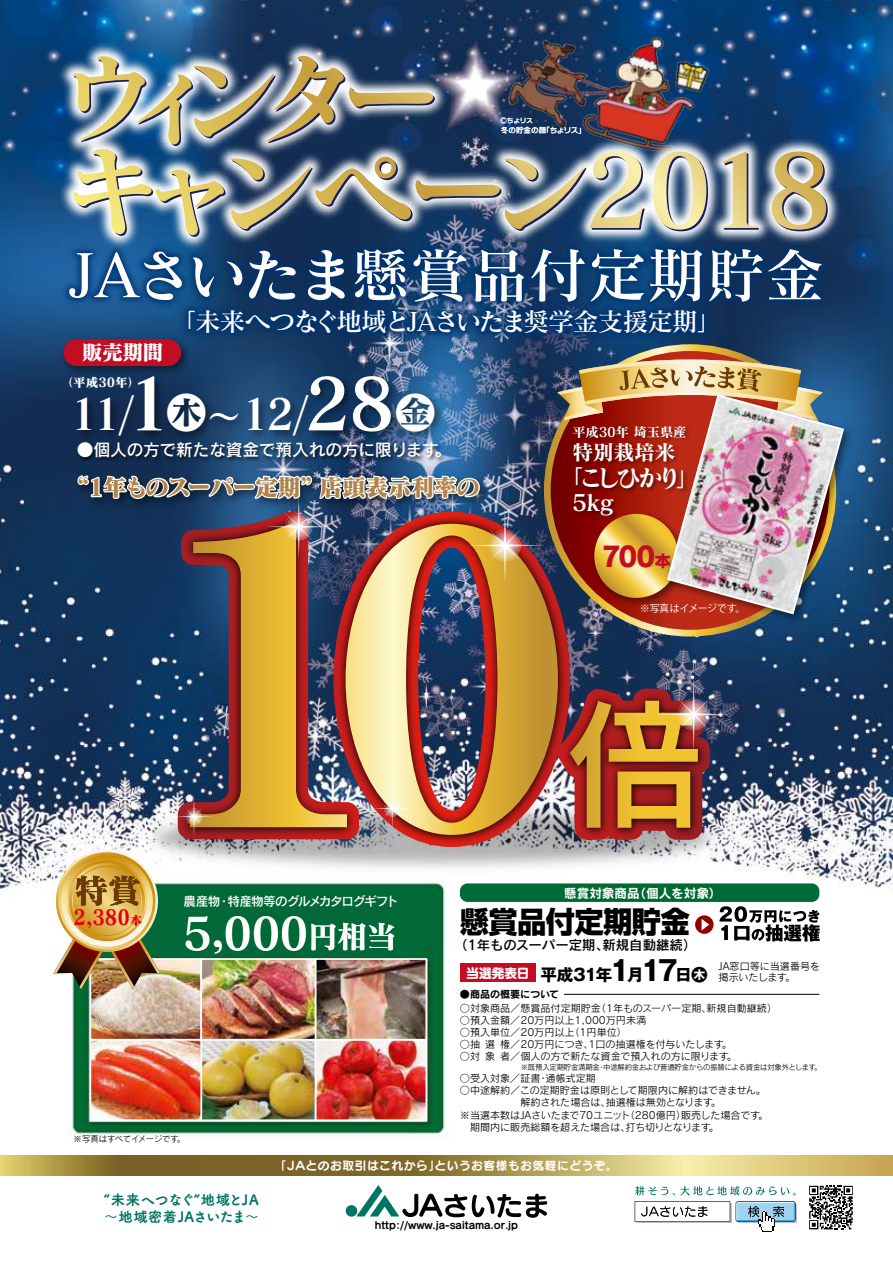
<style>
.page{position:relative;width:893px;height:1263px;background:#fff}
.page>*{position:absolute;margin:0;border:0;box-sizing:border-box;transform-origin:0 0}
.t1{font:100.8px/92.4px "Matisse Pro N B";letter-spacing:-.18em;color:#171c61}
.t2{font:59.25px "Matisse Pro N DB";color:#fff}
.t3{font:44.55px "Matisse Pro N B";color:#fff}
.t4{font:42.9px "Matisse Pro N B";color:#fff}
.t5{font:39.3px "Matisse Pro N B";color:#fff}
.t6{font:35.7px "Matisse Pro N B";color:#fff}
.t7{font:33.75px "Matisse Pro N B";color:#6a3906}
.t8{font:31.2px "Matisse Pro N B";color:#fff}
.t9{font:800 29.4px "Shin Go Pr 6 N";letter-spacing:-.025em;color:#000}
.t10{font:700 27.75px "Gothic MB101 Pr 6 N";color:#000;scale:.96 1}
.t11{font:27.45px "Rodin Pro N EB";color:#c30d23}
.t12{font:25.65px "Matisse Pro N DB";letter-spacing:-.035em;color:#fff}
.t13{font:25.2px "Matisse Pro N B";letter-spacing:-.235em;color:#fff}
.t14{font:23.55px "Matisse Pro N EB";letter-spacing:-.035em;color:#b28247}
.t15{font:22.65px "Matisse Pro N B";color:#fff}
.t16{font:21px "Matisse Pro N EB";color:#e60012;scale:.9 1}
.t17{font:21px "Matisse Pro N B";letter-spacing:-.02em;color:#fff}
.t18{font:21px "Matisse Pro N EB";color:#fff}
.t19{font:16.8px "Rodin Pro N DB";letter-spacing:-.015em;color:#fff}
.t20{font:700 16.65px "Gothic MB101 Pr 6 N";letter-spacing:-.03em;color:#000}
.t21{font:16.5px "Rodin Pro N EB";color:#c30d23}
.t22{font:14.25px/16.8px "Tsuku A Rd Gothic Std E";letter-spacing:.005em;color:#007564}
.t23{font:13.5px "Rodin Pro N DB";color:#000}
.t24{font:13.5px "Matisse Pro N B";letter-spacing:-.02em;color:#fff}
.t25{font:12.6px "Rodin Pro N DB";letter-spacing:-.08em;color:#fff}
.t26{font:12.6px "Rodin Pro N B";color:#fff}
.t27{font:12.6px "Matisse Pro N EB";color:#fff}
.t28{font:700 12.6px "Shin M Go Pr 6 N";color:#fff}
.t29{font:12.6px "Matisse Pro N EB";color:#e60012}
.t30{font:11.7px "Seurat Pro N B";letter-spacing:.05em;color:#fff}
.t31{font:10.05px/12.1px "Rodin Pro N M";color:#000}
.t32{font:10.05px "Seurat Pro N B";color:#000}
.t33{font:10.05px "Rodin Pro N M";letter-spacing:-.02em;color:#000}
.t34{font:10.05px "Koz Go Pr 6 N";letter-spacing:-.045em;color:#fff}
.t35{font:10.05px "Rodin Pro N B";letter-spacing:-.005em;color:#000}
.t36{font:10.05px "Rodin Pro N M";letter-spacing:-.085em;color:#000}
.t37{font:10.05px "Rodin Pro N M";letter-spacing:-.035em;color:#000}
.t38{font:8.4px "Rodin Pro N M";letter-spacing:-.03em;color:#000}
.t39{font:7.5px "Rodin Pro N M";letter-spacing:-.025em;color:#000}
.t40{font:7.5px "Rodin NTLG Pro DB";color:#fff}
.t41{font:6.75px "Rodin NTLG Pro DB";color:#fff}
.s1{font-size:71.4px}
.s2{font-size:16.65px}
</style>
<div class="page">
<img style="left:0;top:0;width:893px;height:1139px">
<img style="left:93px;top:961px;width:331px;height:157px">
<div style="left:315px;top:1039px;width:112px;height:82px;border:2px solid #fff"></div>
<div style="left:315px;top:958px;width:112px;height:82px;border:2px solid #fff"></div>
<div style="left:200px;top:1039px;width:116px;height:82px;border:2px solid #fff"></div>
<div style="left:90px;top:1039px;width:112px;height:82px;border:2px solid #fff"></div>
<div style="left:90px;top:958px;width:112px;height:82px;border:2px solid #fff"></div>
<div style="left:200px;top:958px;width:116px;height:82px;border:2px solid #fff"></div>
<div style="left:346px;top:1205px;width:11px;height:12px;background:#007564;border-radius:50%"></div>
<svg style="left:356px;top:1185px;width:192px;height:33px"></svg>
<div style="left:738px;top:1203px;width:59px;height:20px;background:#b9c3c9;border-radius:2px"></div>
<div style="left:637px;top:1203px;width:95px;height:20px;background:#868e92"></div>
<svg style="left:635px;top:1201px;width:95px;height:21px;background:#d5d5d5"></svg>
<svg style="left:736px;top:1201px;width:60px;height:31px"></svg>
<svg style="left:809px;top:1186px;width:44px;height:43px"></svg>
<svg style="left:635px;top:1186px;width:161px;height:9px"></svg>
<svg style="left:0;top:1155px;width:893px;height:21px;background:#ab9750"></svg>
<img style="left:64px;top:381px;width:385px;height:78px">
<hr style="left:564px;top:994px;width:255px;height:1px;background:#000">
<div style="left:460px;top:883px;width:359px;height:19px;background:#006934;border-radius:8px"></div>
<div style="left:460px;top:963px;width:75px;height:19px;background:#c30d23"></div>
<svg style="left:719px;top:906px;width:101px;height:35px"></svg>
<svg style="left:695px;top:915px;width:19px;height:19px"></svg>
<svg style="left:701px;top:919px;width:8px;height:11px"></svg>
<img style="left:22px;top:299px;width:848px;height:82px">
<img style="left:16px;top:0;width:866px;height:299px">
<img style="left:72px;top:56px;width:512px;height:179px">
<svg style="left:590px;top:151px;width:53px;height:77px;background:#cccfbb"></svg>
<svg style="left:653px;top:151px;width:53px;height:79px;background:#cdcfb6"></svg>
<svg style="left:722px;top:151px;width:35px;height:77px;background:#c5c2a9"></svg>
<svg style="left:772px;top:151px;width:54px;height:79px;background:#cdc29c"></svg>
<img style="left:115px;top:770px;width:636px;height:134px">
<svg style="left:166px;top:588px;width:155px;height:263px;background:#4f6a87"></svg>
<svg style="left:321px;top:500px;width:261px;height:359px;background:#b9b6b4"></svg>
<img style="left:178px;top:512px;width:532px;height:335px">
<svg style="left:190px;top:588px;width:156px;height:239px;background:#8e6c46"></svg>
<img style="left:346px;top:524px;width:212px;height:311px">
<img style="left:539px;top:671px;width:192px;height:181px">
<svg style="left:678px;top:699px;width:31px;height:31px"></svg>
<svg style="left:373px;top:789px;width:39px;height:39px"></svg>
<svg style="left:384px;top:800px;width:16px;height:17px"></svg>
<svg style="left:174px;top:797px;width:40px;height:39px"></svg>
<svg style="left:186px;top:808px;width:16px;height:17px"></svg>
<img style="left:51px;top:850px;width:112px;height:139px">
<img style="left:76px;top:397px;width:467px;height:191px">
<img style="left:660px;top:387px;width:198px;height:241px">
<img style="left:557px;top:360px;width:288px;height:256px">
<h1 class="t1" style="left:60px;top:51px;width:775px">ウィンター<br>キャンペーン2018</h1>
<p class="t41" style="left:500px;top:116px;width:34px">Ⓒちょリス</p>
<p class="t40" style="left:542px;top:125px;width:45px">「ちょリス「</p>
<p class="t40" style="left:501px;top:125px;width:47px">冬の貯金の顔</p>
<h2 class="t2" style="left:68px;top:238px;width:757px">JAさいたま懸賞品付定期貯金</h2>
<h3 class="t12" style="left:170px;top:305px;width:554px">「未来へつなぐ地域とJAさいたま奨学金支援定期「</h3>
<h3 class="t18" style="left:82px;top:338px;width:83px">販売期間</h3>
<h3 class="t4" style="left:70px;top:387px;width:103px">11/<span class="s1">1</span></h3>
<p class="t27" style="left:61px;top:374px;width:81px">（平成30年(</p>
<h3 class="t5" style="left:167px;top:387px;width:41px">木</h3>
<h3 class="t6" style="left:206px;top:394px;width:37px">～</h3>
<h3 class="t4" style="left:241px;top:387px;width:155px">12/<span class="s1">28</span></h3>
<h3 class="t5" style="left:396px;top:387px;width:41px">金</h3>
<h3 class="t19" style="left:77px;top:439px;width:363px">●個人の方で新たな資金で預入れの方に限ります</h3>
<h3 class="t19" style="left:434px;top:439px;width:18px">。</h3>
<h3 class="t14" style="left:77px;top:472px;width:404px">1“ 年ものスーパー定期” 店頭表示利率の</h3>
<h3 class="t24" style="left:572px;top:423px;width:116px">平成30年埼玉県産</h3>
<h3 class="t17" style="left:572px;top:439px;width:105px">特別栽培米</h3>
<h3 class="t13" style="left:676px;top:461px;width:27px">「</h3>
<h3 class="t13" style="left:558px;top:461px;width:27px">「</h3>
<h3 class="t15" style="left:572px;top:488px;width:43px">5kg</h3>
<h3 class="t13" style="left:578px;top:461px;width:105px">こしひかり</h3>
<h3 class="t11" style="left:602px;top:538px;width:55px">700</h3>
<h3 class="t21" style="left:654px;top:549px;width:18px">本</h3>
<p class="t34" style="left:640px;top:602px;width:107px">※写真はイメージです。</p>
<h3 class="t7" style="left:75px;top:869px;width:68px">特賞</h3>
<p class="t29" style="left:130px;top:912px;width:14px">本</p>
<h3 class="t16" style="left:74px;top:904px;width:64px">2,380</h3>
<p class="t25" style="left:228px;top:893px;width:172px">特産物等のグルメカタログギフト</p>
<p class="t25" style="left:184px;top:893px;width:38px">農産物</p>
<p class="t25" style="left:218px;top:893px;width:14px">・</p>
<h3 class="t3" style="left:183px;top:904px;width:128px">5,000</h3>
<h3 class="t8" style="left:307px;top:916px;width:91px">円相当</h3>
<p class="t38" style="left:74px;top:1133px;width:106px">※写真はすべてイメージです</p>
<p class="t38" style="left:177px;top:1133px;width:10px">。</p>
<p class="t26" style="left:633px;top:885px;width:90px">（個人を対象(</p>
<p class="t26" style="left:564px;top:885px;width:77px">懸賞対象商品</p>
<h3 class="t9" style="left:460px;top:898px;width:231px">懸賞品付定期貯金</h3>
<h3 class="t23" style="left:602px;top:936px;width:96px">新規自動継続(</h3>
<h3 class="t23" style="left:454px;top:936px;width:157px">（1年ものスーパー定期、</h3>
<p class="t28" style="left:467px;top:962px;width:64px">当選発表日</p>
<h3 class="t10" style="left:596px;top:947px;width:87px">1<span class="s2">年</span> 17</h3>
<h3 class="t20" style="left:675px;top:961px;width:34px">日木</h3>
<h3 class="t20" style="left:541px;top:961px;width:58px">平成31</h3>
<h3 class="t20" style="left:627px;top:961px;width:18px">月</h3>
<p class="t35" style="left:460px;top:988px;width:101px">●商品の概要について</p>
<p class="t31" style="left:719px;top:960px;width:103px">JA窓口等に当選番号を</p>
<p class="t37" style="left:719px;top:971px;width:70px">掲示いたします</p>
<p class="t31" style="left:785px;top:971px;width:12px">。</p>
<p class="t31" style="left:596px;top:1001px;width:117px">（1年ものスーパー定期、</p>
<p class="t31" style="left:706px;top:1001px;width:72px">新規自動継続(</p>
<p class="t31" style="left:460px;top:1001px;width:143px">○対象商品／懸賞品付定期貯金</p>
<p class="t31" style="left:570px;top:1013px;width:78px;text-indent:-110px">○預入金額／20万円以上1,000万円未満（1円単位(</p>
<p class="t31" style="left:460px;top:1026px;width:116px">○預入単位／20万円以上</p>
<p class="t31" style="left:500px;top:1038px;width:225px">権／20万円につき 1、口の抽選権を付与いたします</p>
<p class="t31" style="left:460px;top:1038px;width:37px">○抽選</p>
<p class="t31" style="left:722px;top:1038px;width:12px">。</p>
<p class="t31" style="left:500px;top:1050px;width:230px">者／個人の方で新たな資金で預入れの方に限ります</p>
<p class="t31" style="left:460px;top:1050px;width:37px">○対象</p>
<p class="t31" style="left:727px;top:1050px;width:12px">。</p>
<p class="t39" style="left:521px;top:1062px;width:297px">※既預入定期貯金満期金中途解約金および普通貯金からの振替による資金は対象外とします</p>
<p class="t39" style="left:598px;top:1062px;width:9px">・</p>
<p class="t39" style="left:814px;top:1062px;width:9px">。</p>
<p class="t31" style="left:460px;top:1072px;width:82px">○受入対象／証書</p>
<p class="t31" style="left:711px;top:1084px;width:57px;text-indent:-251px">○中途解約／この定期貯金は原則として期限内に解約はできません。。</p>
<p class="t31" style="left:546px;top:1072px;width:52px">通帳式定期</p>
<p class="t31" style="left:538px;top:1072px;width:12px">・</p>
<p class="t31" style="left:460px;top:1096px;width:152px">　　　　　　解約された場合は、</p>
<p class="t33" style="left:606px;top:1096px;width:109px">抽選権は無効となります</p>
<p class="t31" style="left:625px;top:1108px;width:63px">（280億円）</p>
<p class="t31" style="left:460px;top:1108px;width:172px">※当選本数はJAさいたまで70ユニット</p>
<p class="t33" style="left:681px;top:1108px;width:81px">販売した場合です</p>
<p class="t31" style="left:758px;top:1108px;width:12px">。</p>
<p class="t31" style="left:460px;top:1120px;width:172px">　期間内に販売総額を超えた場合は、</p>
<p class="t36" style="left:625px;top:1120px;width:87px">打ち切りとなります</p>
<p class="t31" style="left:709px;top:1120px;width:12px">。</p>
<h3 class="t22" style="left:104px;top:1190px;width:157px">“未来へつなぐ”地域とJA～地域密着JAさいたま~</h3>
<p class="t30" style="left:435px;top:1157px;width:184px">というお客様もお気軽にどうぞ。</p>
<p class="t30" style="left:275px;top:1157px;width:167px">「ＪＡとのお取引はこれから」</p>
<p class="t32" style="left:375px;top:1218px;width:145px">http://www.ja-saitama.or.jp</p>
</div>
